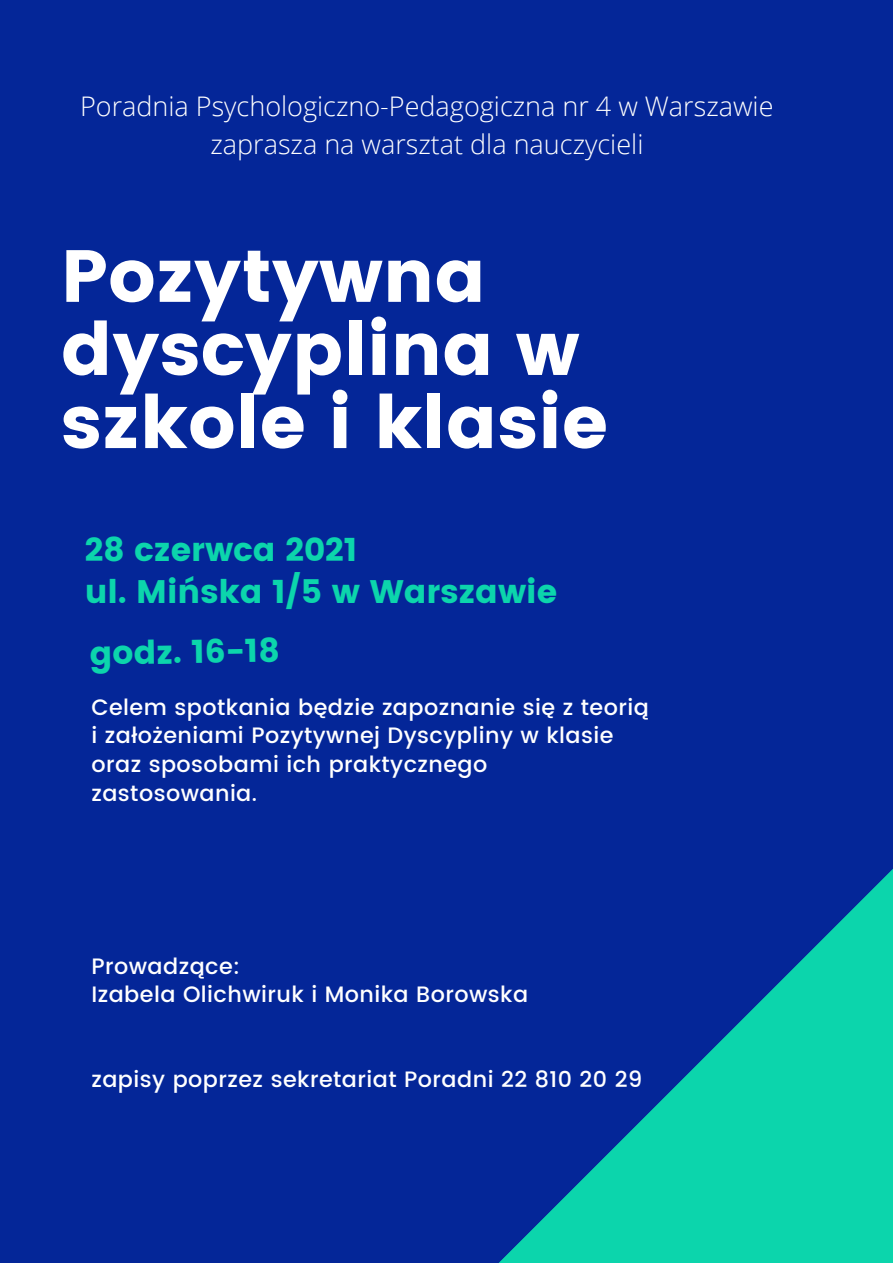
<style>
.page{position:relative;width:893px;height:1263px;background:#042698}
.page>*{position:absolute;margin:0;border:0;box-sizing:border-box;transform-origin:0 0}
.t1{font:73.65px/73.1px "Poppins";color:#fff}
.t2{font:32.62px "Poppins";color:#0cd5ac}
.t3{font:300 27px "Open Sans";color:#fff}
.t4{font:500 22.27px/28.8px "Poppins";letter-spacing:.02em;color:#fff}
</style>
<div class="page">
<svg style="left:499px;top:869px;width:394px;height:394px"></svg>
<p class="t3" style="left:80px;top:87px;width:695px">Poradnia Psychologiczno-Pedagogiczna nr 4 w Warszawie</p>
<p class="t3" style="left:210px;top:125px;width:434px">zaprasza na warsztat dla nauczycieli</p>
<p class="t1" style="left:61px;top:240px;width:549px">Pozytywna dyscyplina w szkole i klasie</p>
<p class="t2" style="left:85px;top:531px;width:274px">28 czerwca 2021</p>
<p class="t2" style="left:85px;top:572px;width:474px">ul. Mińska 1/5 w Warszawie</p>
<p class="t2" style="left:89px;top:634px;width:191px;rotate:-1deg">godz. 16-18</p>
<p class="t4" style="left:91px;top:692px;width:559px">Celem spotkania będzie zapoznanie się z teorią i założeniami Pozytywnej Dyscypliny w klasie oraz sposobami ich praktycznego zastosowania.</p>
<p class="t4" style="left:91px;top:951px;width:150px">Prowadzące:</p>
<p class="t4" style="left:91px;top:980px;width:438px">Izabela Olichwiruk i Monika Borowska</p>
<p class="t4" style="left:91px;top:1065px;width:552px">zapisy poprzez sekretariat Poradni 22 810 20 29</p>
</div>
